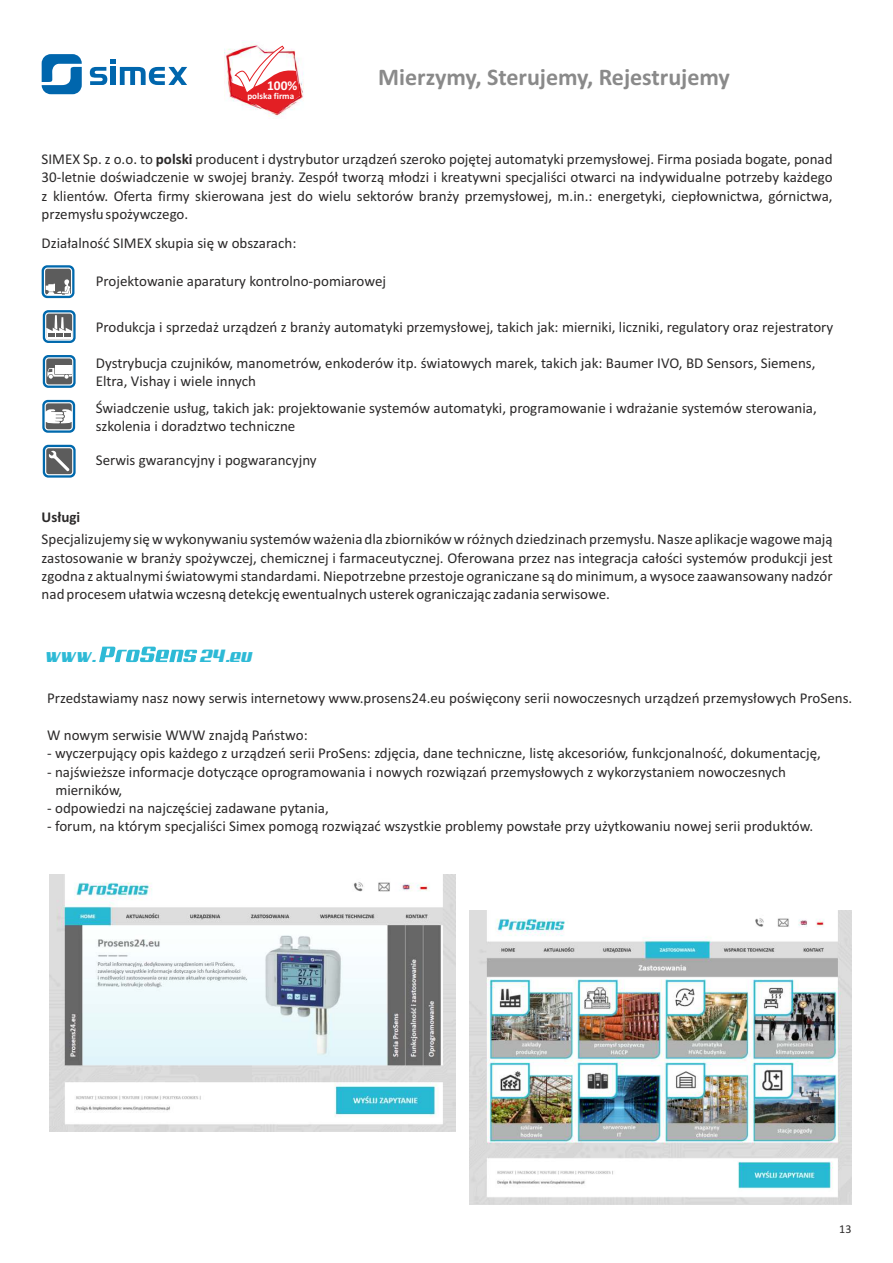
<style>
.page{position:relative;width:893px;height:1263px;background:#fff}
.page>*{position:absolute;margin:0;border:0;box-sizing:border-box;transform-origin:0 0}
.t1{font:700 24px "Calibri";color:#8a8a8a}
.t2{font:18px "Aero";color:#2ebad6}
.t3{font:15px/18.3px "Calibri";color:#2b2929}
.t4{font:700 15px "Calibri";color:#2b2929}
.t5{font:700 13.5px "Calibri";color:#fff}
.t6{font:12px "Calibri";color:#2b2929}
.t7{font:700 9.15px "Calibri";color:#fff}
.s1{font-weight:700}
</style>
<div class="page">
<svg style="left:42px;top:54px;width:40px;height:40px"></svg>
<svg style="left:90px;top:59px;width:97px;height:26px"></svg>
<div style="left:111px;top:67px;width:5px;height:18px;background:#0066ad"></div>
<svg style="left:42px;top:400px;width:33px;height:33px"></svg>
<svg style="left:42px;top:265px;width:32px;height:33px"></svg>
<svg style="left:43px;top:310px;width:33px;height:33px"></svg>
<svg style="left:43px;top:355px;width:33px;height:33px"></svg>
<svg style="left:43px;top:445px;width:33px;height:33px"></svg>
<img style="left:225px;top:42px;width:79px;height:75px">
<svg style="left:99px;top:647px;width:98px;height:15px"></svg>
<img style="left:49px;top:875px;width:407px;height:256px">
<img style="left:470px;top:910px;width:381px;height:294px">
<svg style="left:231px;top:45px;width:69px;height:68px"></svg>
<p class="t5" style="left:267px;top:80px;width:32px">100%</p>
<p class="t7" style="left:247px;top:92px;width:48px">polska firma</p>
<h1 class="t1" style="left:378px;top:67px;width:353px">Mierzymy, Sterujemy, Rejestrujemy</h1>
<p class="t3" style="left:42px;top:151px;width:793px;text-align:justify">SIMEX Sp. z o.o. to <span class="s1">polski</span> producent i dystrybutor urządzeń szeroko pojętej automatyki przemysłowej. Firma posiada bogate, ponad 30-letnie doświadczenie w swojej branży. Zespół tworzą młodzi i kreatywni specjaliści otwarci na indywidualne potrzeby każdego z klientów. Oferta firmy skierowana jest do wielu sektorów branży przemysłowej, m.in.: energetyki, ciepłownictwa, górnictwa, przemysłu spożywczego.</p>
<p class="t3" style="left:42px;top:236px;width:256px">Działalność SIMEX skupia się w obszarach:</p>
<p class="t3" style="left:96px;top:273px;width:292px">Projektowanie aparatury kontrolno-pomiarowej</p>
<p class="t3" style="left:96px;top:319px;width:739px">Produkcja i sprzedaż urządzeń z branży automatyki przemysłowej, takich jak: mierniki, liczniki, regulatory oraz rejestratory</p>
<p class="t3" style="left:96px;top:355px;width:721px">Dystrybucja czujników, manometrów, enkoderów itp. światowych marek, takich jak: Baumer IVO, BD Sensors, Siemens,<br>Eltra, Vishay i wiele innych</p>
<p class="t3" style="left:96px;top:400px;width:722px">Świadczenie usług, takich jak: projektowanie systemów automatyki, programowanie i wdrażanie systemów sterowania, szkolenia i doradztwo techniczne</p>
<p class="t3" style="left:96px;top:452px;width:222px">Serwis gwarancyjny i pogwarancyjny</p>
<p class="t4" style="left:42px;top:511px;width:40px">Usługi</p>
<p class="t3" style="left:42px;top:531px;width:793px;text-align:justify">Specjalizujemy się w wykonywaniu systemów ważenia dla zbiorników w różnych dziedzinach przemysłu. Nasze aplikacje wagowe mają zastosowanie w branży spożywczej, chemicznej i farmaceutycznej. Oferowana przez nas integracja całości systemów produkcji jest zgodna z aktualnymi światowymi standardami. Niepotrzebne przestoje ograniczane są do minimum, a wysoce zaawansowany nadzór nad procesem ułatwia wczesną detekcję ewentualnych usterek ograniczając zadania serwisowe.</p>
<p class="t2" style="left:45px;top:650px;width:53px">www.</p>
<p class="t2" style="left:201px;top:650px;width:53px">24.eu</p>
<p class="t3" style="left:47px;top:690px;width:807px">Przedstawiamy nasz nowy serwis internetowy www.prosens24.eu poświęcony serii nowoczesnych urządzeń przemysłowych ProSens.</p>
<p class="t3" style="left:47px;top:727px;width:262px">W nowym serwisie WWW znajdą Państwo:</p>
<p class="t3" style="left:47px;top:745px;width:775px">- wyczerpujący opis każdego z urządzeń serii ProSens: zdjęcia, dane techniczne, listę akcesoriów, funkcjonalność, dokumentację,</p>
<p class="t3" style="left:55px;top:764px;width:732px;text-indent:-8px">- najświeższe informacje dotyczące oprogramowania i nowych rozwiązań przemysłowych z wykorzystaniem nowoczesnych mierników,</p>
<p class="t3" style="left:47px;top:800px;width:283px">- odpowiedzi na najczęściej zadawane pytania,</p>
<p class="t3" style="left:47px;top:818px;width:768px">- forum, na którym specjaliści Simex pomogą rozwiązać wszystkie problemy powstałe przy użytkowaniu nowej serii produktów.</p>
<p class="t6" style="left:839px;top:1223px;width:14px">13</p>
</div>
